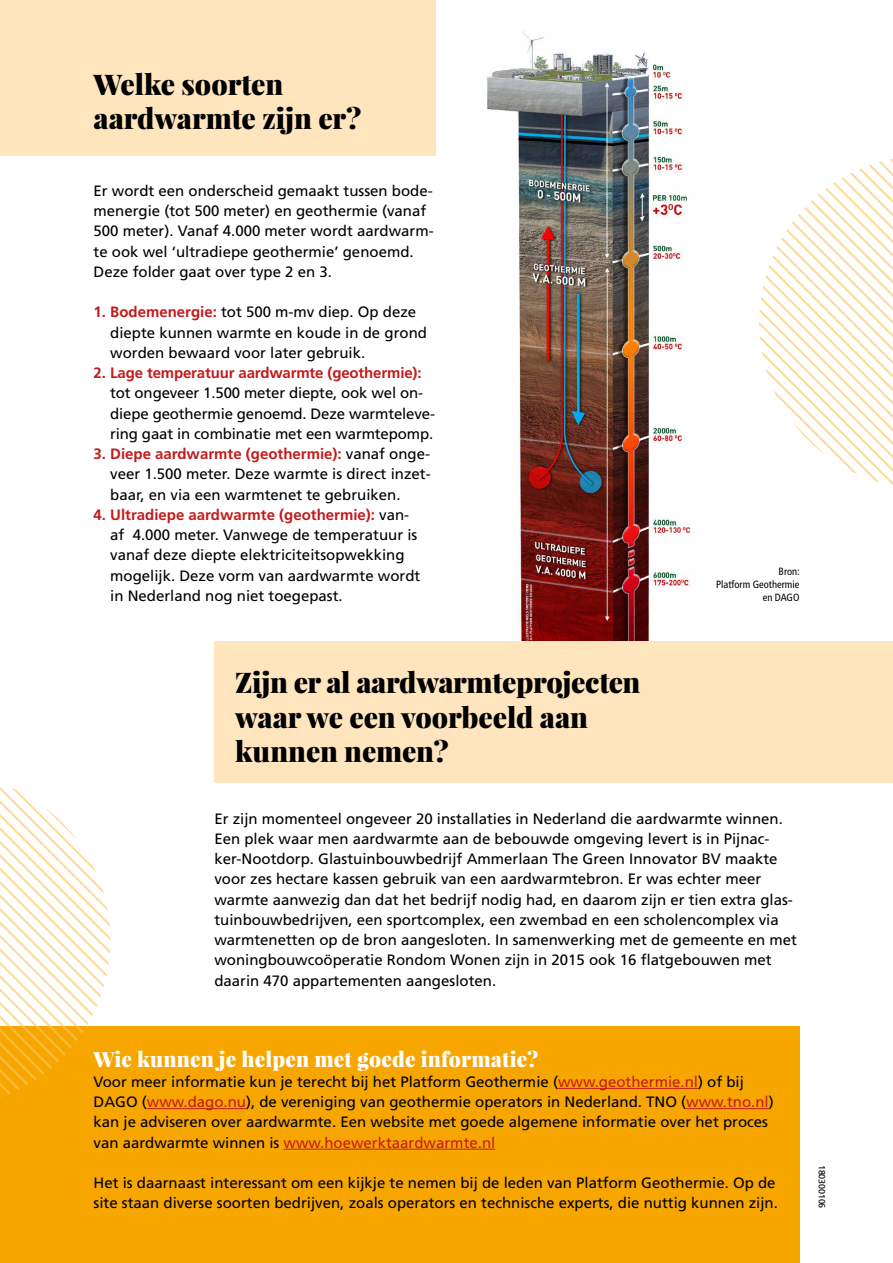
<style>
.page{position:relative;width:893px;height:1263px;background:#fff}
.page>*{position:absolute;margin:0;border:0;box-sizing:border-box;transform-origin:0 0}
.t1{font:900 28.5px/34.2px "Playfair Display";letter-spacing:-.01em;color:#000}
.t2{font:900 21px "Playfair Display";letter-spacing:.01em;color:#fff}
.t3{font:15px/20.2px "Frutiger LT Std";color:#000}
.t4{font:700 15px "Frutiger LT Std";letter-spacing:-.01em;color:#c51a1b}
.t5{font:condensed 10.5px/12.6px "Frutiger LT Std";color:#000;text-align:right}
.t6{font:9px "Frutiger LT Std";letter-spacing:-.02em;color:#000}
.s1{font-weight:700;color:#c51a1b}
.s2{color:#c51a1b}
</style>
<div class="page">
<img style="left:487px;top:31px;width:204px;height:610px">
<div style="left:0;top:1026px;width:799px;height:237px;background:#f7a600"></div>
<div style="left:0;top:0;width:436px;height:155px;background:#fee5be"></div>
<div style="left:214px;top:641px;width:679px;height:142px;background:#fee5be"></div>
<hr style="left:558px;top:1088px;width:140px;height:1px;background:#c51a1b">
<hr style="left:147px;top:1108px;width:99px;height:1px;background:#c51a1b">
<hr style="left:686px;top:1108px;width:83px;height:1px;background:#c51a1b">
<hr style="left:284px;top:1149px;width:211px;height:1px;background:#c51a1b">
<svg style="left:759px;top:159px;width:134px;height:326px"></svg>
<svg style="left:0;top:787px;width:111px;height:311px"></svg>
<h1 class="t1" style="left:94px;top:66px;width:270px">Welke soorten aardwarmte zijn er?</h1>
<p class="t3" style="left:94px;top:180px;width:342px">Er wordt een onderscheid gemaakt tussen bode&shy;menergie (tot 500 meter) en geothermie (vanaf 500 meter). Vanaf 4.000 meter wordt aardwarm&shy;te ook wel ‘ultradiepe geothermie’ genoemd.<br>Deze folder gaat over type 2 en 3.</p>
<p class="t3" style="left:110px;top:302px;width:318px;text-indent:-17px"><span class="s1">1. Bodemenergie:</span> tot 500 m-mv diep. Op deze diepte kunnen warmte en koude in de grond worden bewaard voor later gebruik.</p>
<p class="t4" style="left:94px;top:364px;width:330px">2. Lage temperatuur aardwarmte (geothermie):</p>
<p class="t3" style="left:110px;top:383px;width:326px">tot ongeveer 1.500 meter diepte, ook wel on&shy;diepe geothermie genoemd. Deze warmteleve&shy;ring gaat in combinatie met een warmtepomp.</p>
<p class="t3" style="left:110px;top:444px;width:322px;text-align:justify;text-indent:-17px"><span class="s1">3. Diepe aardwarmte (geothermie):</span> vanaf onge&shy;veer 1.500 meter. Deze warmte is direct inzet&shy;baar, en via een warmtenet te gebruiken.</p>
<p class="t3" style="left:110px;top:504px;width:312px;text-indent:-17px"><span class="s1">4. Ultradiepe aardwarmte (geothermie):</span> van&shy;af 4.000 meter. Vanwege de temperatuur is vanaf deze diepte elektriciteitsopwekking mogelijk. Deze vorm van aardwarmte wordt in Nederland nog niet toegepast.</p>
<h1 class="t1" style="left:235px;top:665px;width:407px">Zijn er al aardwarmteprojecten waar we een voorbeeld aan kunnen nemen?</h1>
<p class="t5" style="left:716px;top:565px;width:85px">Bron:<br>Platform Geothermie en DAGO</p>
<p class="t3" style="left:214px;top:808px;width:584px">Er zijn momenteel ongeveer 20 installaties in Nederland die aardwarmte winnen.<br>Een plek waar men aardwarmte aan de bebouwde omgeving levert is in Pijnac&shy;ker-Nootdorp. Glastuinbouwbedrijf Ammerlaan The Green Innovator BV maakte voor zes hectare kassen gebruik van een aardwarmtebron. Er was echter meer warmte aanwezig dan dat het bedrijf nodig had, en daarom zijn er tien extra glas&shy;tuinbouwbedrijven, een sportcomplex, een zwembad en een scholencomplex via warmtenetten op de bron aangesloten. In samenwerking met de gemeente en met woningbouwcoöperatie Rondom Wonen zijn in 2015 ook 16 flatgebouwen met daarin 470 appartementen aangesloten.</p>
<h2 class="t2" style="left:94px;top:1045px;width:447px">Wie kunnen je helpen met goede informatie?</h2>
<p class="t3" style="left:94px;top:1071px;width:682px">Voor meer informatie kun je terecht bij het Platform Geothermie (<span class="s2">www.geothermie.nl</span>) of bij DAGO (<span class="s2">www.dago.nu</span>), de vereniging van geothermie operators in Nederland. TNO (<span class="s2">www.tno.nl</span>) kan je adviseren over aardwarmte. Een website met goede algemene informatie over het proces van aardwarmte winnen is <span class="s2">www.hoewerktaardwarmte.nl</span></p>
<p class="t3" style="left:94px;top:1173px;width:686px">Het is daarnaast interessant om een kijkje te nemen bij de leden van Platform Geothermie. Op de site staan diverse soorten bedrijven, zoals operators en technische experts, die nuttig kunnen zijn.</p>
<p class="t6" style="left:827px;top:1165px;width:45px;rotate:90deg">180300106</p>
</div>
